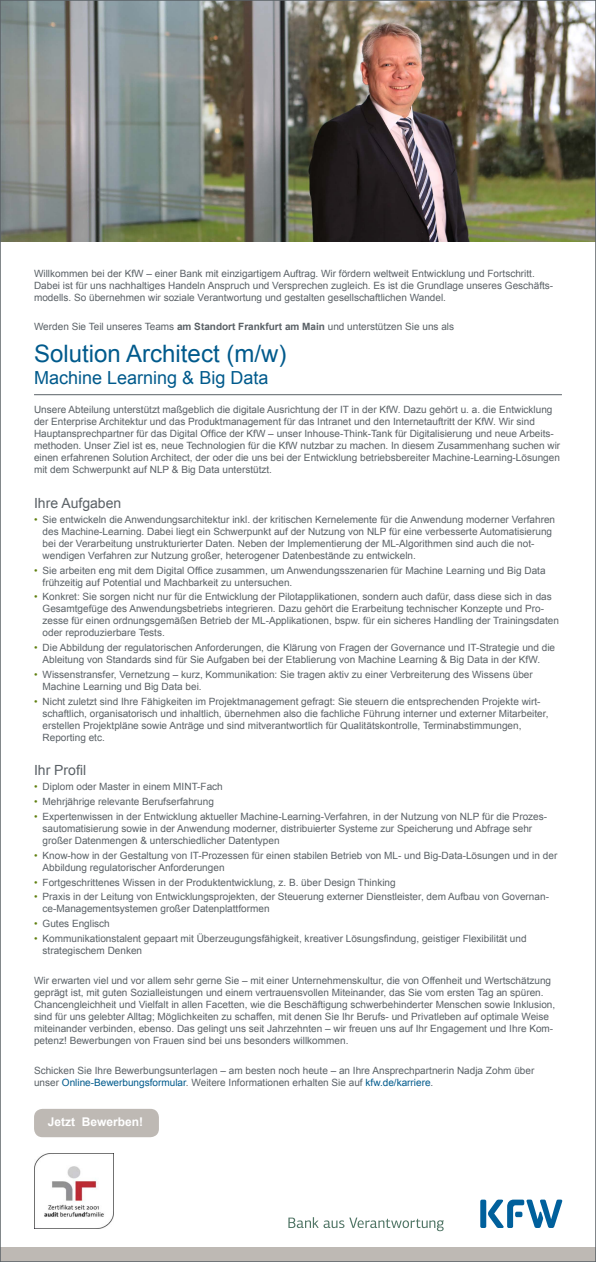
<style>
.page{position:relative;width:596px;height:1262px;background:#fff}
.page>*{position:absolute;margin:0;border:0;box-sizing:border-box;transform-origin:0 0}
.t1{font:24px "Arial";color:#005a8c}
.t2{font:18px "Arial";color:#005a8c}
.t3{font:14px "Arial";color:#5a6166}
.t4{font:700 12px "Arial";color:#fff}
.t5{font:10px/12px "Arial";color:#5a6166}
.s1{font-weight:700}
.s2{color:#60800f}
.s3{color:#005a8c}
</style>
<div class="page">
<img style="left:2px;top:2px;width:591px;height:240px">
<hr style="left:34px;top:394px;width:527px;height:1px;background:#5a6166">
<div style="left:34px;top:1108px;width:125px;height:29px;background:#beb9b4;border-radius:9px"></div>
<img style="left:34px;top:1153px;width:79px;height:75px">
<svg style="left:288px;top:1217px;width:155px;height:14px"></svg>
<div style="left:480px;top:1199px;width:6px;height:28px;background:#00609c;border-radius:2px"></div>
<svg style="left:488px;top:1199px;width:74px;height:28px"></svg>
<div style="left:0;top:1247px;width:595px;height:14px;background:#beb9b4"></div>
<p class="t5" style="left:34px;top:267px;width:520px">Willkommen bei der KfW – einer Bank mit einzigartigem Auftrag. Wir fördern weltweit Entwicklung und Fortschritt.<br>Dabei ist für uns nachhaltiges Handeln Anspruch und Versprechen zugleich. Es ist die Grundlage unseres Geschäfts&shy;modells. So übernehmen wir soziale Verantwortung und gestalten gesellschaftlichen Wandel.</p>
<p class="t5" style="left:34px;top:321px;width:421px">Werden Sie Teil unseres Teams <span class="s1">am Standort Frankfurt am Main</span> und unterstützen Sie uns als</p>
<h1 class="t1" style="left:34px;top:338px;width:254px">Solution Architect (m/w)</h1>
<h2 class="t2" style="left:34px;top:365px;width:236px">Machine Learning &amp; Big Data</h2>
<p class="t5" style="left:34px;top:404px;width:527px">Unsere Abteilung unterstützt maßgeblich die digitale Ausrichtung der IT in der KfW. Dazu gehört u. a. die Entwicklung der Enterprise Architektur und das Produktmanagement für das Intranet und den Internetauftritt der KfW. Wir sind Hauptansprechpartner für das Digital Office der KfW – unser Inhouse-Think-Tank für Digitalisierung und neue Arbeits&shy;methoden. Unser Ziel ist es, neue Technologien für die KfW nutzbar zu machen. In diesem Zusammenhang suchen wir einen erfahrenen Solution Architect, der oder die uns bei der Entwicklung betriebsbereiter Machine-Learning-Lösungen mit dem Schwerpunkt auf NLP &amp; Big Data unterstützt.</p>
<h3 class="t3" style="left:34px;top:494px;width:89px">Ihre Aufgaben</h3>
<p class="t5" style="left:43px;top:513px;width:513px;text-indent:-8px"><span class="s2">•</span> Sie entwickeln die Anwendungsarchitektur inkl. der kritischen Kernelemente für die Anwendung moderner Verfahren des Machine-Learning. Dabei liegt ein Schwerpunkt auf der Nutzung von NLP für eine verbesserte Automatisierung bei der Verarbeitung unstrukturierter Daten. Neben der Implementierung der ML-Algorithmen sind auch die not&shy;wendigen Verfahren zur Nutzung großer, heterogener Datenbestände zu entwickeln.</p>
<p class="t5" style="left:43px;top:564px;width:504px;text-indent:-8px"><span class="s2">•</span> Sie arbeiten eng mit dem Digital Office zusammen, um Anwendungsszenarien für Machine Learning und Big Data frühzeitig auf Potential und Machbarkeit zu untersuchen.</p>
<p class="t5" style="left:43px;top:591px;width:517px;text-indent:-8px"><span class="s2">•</span> Konkret: Sie sorgen nicht nur für die Entwicklung der Pilotapplikationen, sondern auch dafür, dass diese sich in das Gesamtgefüge des Anwendungsbetriebs integrieren. Dazu gehört die Erarbeitung technischer Konzepte und Pro&shy;zesse für einen ordnungsgemäßen Betrieb der ML-Applikationen, bspw. für ein sicheres Handling der Trainingsdaten oder reproduzierbare Tests.</p>
<p class="t5" style="left:43px;top:642px;width:513px;text-indent:-8px"><span class="s2">•</span> Die Abbildung der regulatorischen Anforderungen, die Klärung von Fragen der Governance und IT-Strategie und die<br>Ableitung von Standards sind für Sie Aufgaben bei der Etablierung von Machine Learning &amp; Big Data in der KfW.</p>
<p class="t5" style="left:43px;top:668px;width:491px;text-indent:-8px"><span class="s2">•</span> Wissenstransfer, Vernetzung – kurz, Kommunikation: Sie tragen aktiv zu einer Verbreiterung des Wissens über<br>Machine Learning und Big Data bei.</p>
<p class="t5" style="left:43px;top:695px;width:507px;text-indent:-8px"><span class="s2">•</span> Nicht zuletzt sind Ihre Fähigkeiten im Projektmanagement gefragt: Sie steuern die entsprechenden Projekte wirt&shy;schaftlich, organisatorisch und inhaltlich, übernehmen also die fachliche Führung interner und externer Mitarbeiter, erstellen Projektpläne sowie Anträge und sind mitverantwortlich für Qualitätskontrolle, Terminabstimmungen, Reporting etc.</p>
<h3 class="t3" style="left:34px;top:761px;width:54px">Ihr Profil</h3>
<p class="t5" style="left:34px;top:781px;width:190px"><span class="s2">•</span> Diplom oder Master in einem MINT-Fach</p>
<p class="t5" style="left:34px;top:795px;width:181px"><span class="s2">•</span> Mehrjährige relevante Berufserfahrung</p>
<p class="t5" style="left:43px;top:810px;width:505px;text-indent:-8px"><span class="s2">•</span> Expertenwissen in der Entwicklung aktueller Machine-Learning-Verfahren, in der Nutzung von NLP für die Prozes&shy;sautomatisierung sowie in der Anwendung moderner, distribuierter Systeme zur Speicherung und Abfrage sehr großer Datenmengen &amp; unterschiedlicher Datentypen</p>
<p class="t5" style="left:43px;top:849px;width:516px;text-indent:-8px"><span class="s2">•</span> Know-how in der Gestaltung von IT-Prozessen für einen stabilen Betrieb von ML- und Big-Data-Lösungen und in der<br>Abbildung regulatorischer Anforderungen</p>
<p class="t5" style="left:34px;top:876px;width:363px"><span class="s2">•</span> Fortgeschrittenes Wissen in der Produktentwicklung, z. B. über Design Thinking</p>
<p class="t5" style="left:43px;top:891px;width:507px;text-indent:-8px"><span class="s2">•</span> Praxis in der Leitung von Entwicklungsprojekten, der Steuerung externer Dienstleister, dem Aufbau von Governan&shy;ce-Managementsystemen großer Datenplattformen</p>
<p class="t5" style="left:34px;top:918px;width:77px"><span class="s2">•</span> Gutes Englisch</p>
<p class="t5" style="left:43px;top:932px;width:485px;text-indent:-8px"><span class="s2">•</span> Kommunikationstalent gepaart mit Überzeugungsfähigkeit, kreativer Lösungsfindung, geistiger Flexibilität und strategischem Denken</p>
<p class="t5" style="left:34px;top:974px;width:522px">Wir erwarten viel und vor allem sehr gerne Sie – mit einer Unternehmenskultur, die von Offenheit und Wertschätzung geprägt ist, mit guten Sozialleistungen und einem vertrauensvollen Miteinander, das Sie vom ersten Tag an spüren.<br>Chancengleichheit und Vielfalt in allen Facetten, wie die Beschäftigung schwerbehinderter Menschen sowie Inklusion, sind für uns gelebter Alltag; Möglichkeiten zu schaffen, mit denen Sie Ihr Berufs- und Privatleben auf optimale Weise miteinander verbinden, ebenso. Das gelingt uns seit Jahrzehnten – wir freuen uns auf Ihr Engagement und Ihre Kom&shy;petenz! Bewerbungen von Frauen sind bei uns besonders willkommen.</p>
<p class="t5" style="left:34px;top:1064px;width:501px">Schicken Sie Ihre Bewerbungsunterlagen – am besten noch heute – an Ihre Ansprechpartnerin Nadja Zohm über unser <span class="s3">Online-Bewerbungsformular</span>. Weitere Informationen erhalten Sie auf <span class="s3">kfw.de/karriere</span>.</p>
<p class="t4" style="left:48px;top:1114px;width:97px">Jetzt Bewerben!</p>
</div>
